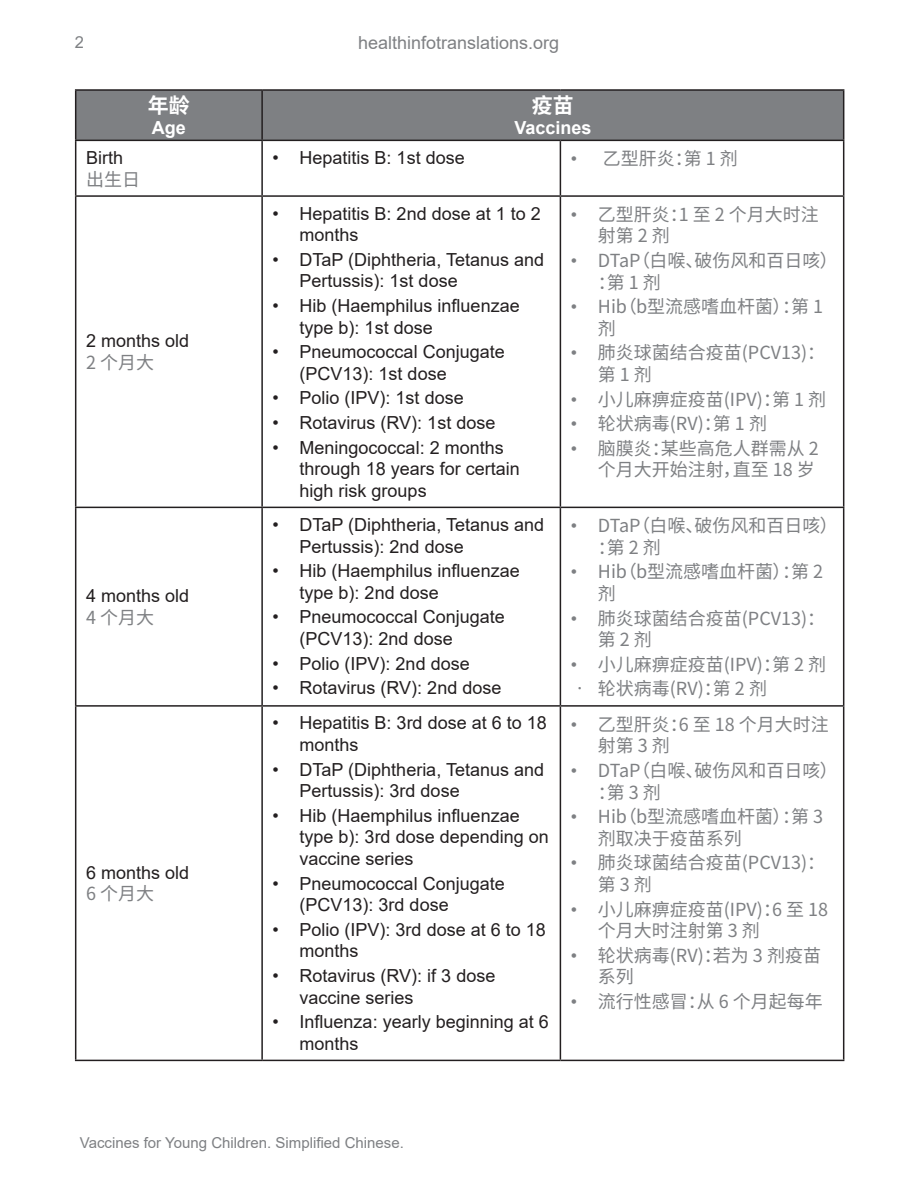
<style>
.page{position:relative;width:918px;height:1188px;background:#fff}
.page>*{position:absolute;margin:0;border:0;box-sizing:border-box;transform-origin:0 0}
.t1{font:700 21px "Noto Sans CJ Ksc";color:#fff}
.t2{font:18px/21.6px "Arial";color:#231f20}
.t3{font:18px/21.6px "Noto Sans CJ Ksc";color:#7e8083}
.t4{font:18px "Arial";color:#7e8083}
.t5{font:700 18px "Arial";color:#fff}
.t6{font:16.5px "Arial";color:#7e8083}
.t7{font:15px "Arial";color:#7e8083}
.s1{font-family:"Arial"}
</style>
<div class="page">
<div style="left:76px;top:91px;width:767px;height:49px;background:#7e8083"></div>
<hr style="left:75px;top:89px;width:187px;height:2px;background:#231f20">
<hr style="left:75px;top:91px;width:1px;height:49px;background:#231f20">
<hr style="left:262px;top:89px;width:298px;height:2px;background:#231f20">
<hr style="left:261px;top:91px;width:2px;height:49px;background:#231f20">
<hr style="left:560px;top:89px;width:284px;height:2px;background:#231f20">
<hr style="left:843px;top:91px;width:1px;height:49px;background:#231f20">
<hr style="left:75px;top:140px;width:187px;height:1px;background:#231f20">
<hr style="left:75px;top:141px;width:1px;height:54px;background:#231f20">
<hr style="left:262px;top:140px;width:298px;height:1px;background:#231f20">
<hr style="left:261px;top:141px;width:2px;height:54px;background:#231f20">
<hr style="left:560px;top:140px;width:284px;height:1px;background:#231f20">
<hr style="left:560px;top:141px;width:1px;height:54px;background:#231f20">
<hr style="left:843px;top:141px;width:1px;height:54px;background:#231f20">
<hr style="left:75px;top:195px;width:187px;height:2px;background:#231f20">
<hr style="left:75px;top:197px;width:1px;height:310px;background:#231f20">
<hr style="left:262px;top:195px;width:298px;height:2px;background:#231f20">
<hr style="left:261px;top:197px;width:2px;height:310px;background:#231f20">
<hr style="left:560px;top:195px;width:284px;height:2px;background:#231f20">
<hr style="left:560px;top:197px;width:1px;height:310px;background:#231f20">
<hr style="left:843px;top:197px;width:1px;height:310px;background:#231f20">
<hr style="left:75px;top:507px;width:187px;height:1px;background:#231f20">
<hr style="left:75px;top:508px;width:1px;height:197px;background:#231f20">
<hr style="left:262px;top:507px;width:298px;height:1px;background:#231f20">
<hr style="left:261px;top:508px;width:2px;height:197px;background:#231f20">
<hr style="left:560px;top:507px;width:284px;height:1px;background:#231f20">
<hr style="left:560px;top:508px;width:1px;height:197px;background:#231f20">
<hr style="left:843px;top:508px;width:1px;height:197px;background:#231f20">
<hr style="left:75px;top:705px;width:187px;height:2px;background:#231f20">
<hr style="left:75px;top:707px;width:1px;height:353px;background:#231f20">
<hr style="left:262px;top:705px;width:298px;height:2px;background:#231f20">
<hr style="left:261px;top:707px;width:2px;height:353px;background:#231f20">
<hr style="left:560px;top:705px;width:284px;height:2px;background:#231f20">
<hr style="left:560px;top:707px;width:1px;height:353px;background:#231f20">
<hr style="left:843px;top:707px;width:1px;height:353px;background:#231f20">
<hr style="left:75px;top:1060px;width:187px;height:1px;background:#231f20">
<hr style="left:262px;top:1060px;width:298px;height:1px;background:#231f20">
<hr style="left:560px;top:1060px;width:284px;height:1px;background:#231f20">
<p class="t6" style="left:75px;top:31px;width:11px">2</p>
<p class="t2" style="left:86px;top:147px;width:39px">Birth</p>
<p class="t3" style="left:86px;top:169px;width:55px">出生日</p>
<p class="t1" style="left:148px;top:93px;width:43px">年龄</p>
<p class="t5" style="left:152px;top:115px;width:36px">Age</p>
<p class="t2" style="left:86px;top:330px;width:105px">2 months old</p>
<p class="t3" style="left:86px;top:352px;width:70px">2 个月大</p>
<p class="t2" style="left:86px;top:585px;width:105px">4 months old</p>
<p class="t3" style="left:86px;top:607px;width:70px">4 个月大</p>
<p class="t2" style="left:86px;top:862px;width:105px">6 months old</p>
<p class="t3" style="left:86px;top:883px;width:70px">6 个月大</p>
<p class="t4" style="left:358px;top:30px;width:203px">healthinfotranslations.org</p>
<p class="t1" style="left:532px;top:93px;width:43px">疫苗</p>
<p class="t5" style="left:514px;top:115px;width:79px">Vaccines</p>
<p class="t2" style="left:273px;top:147px;width:194px">• Hepatitis B: 1st dose</p>
<p class="t3" style="left:571px;top:148px;width:169px"><span class="s1">•</span> 乙型肝炎：第 1 剂</p>
<p class="t2" style="left:300px;top:202px;width:243px;text-indent:-27px">• Hepatitis B: 2nd dose at 1 to 2 months</p>
<p class="t2" style="left:300px;top:249px;width:246px;text-indent:-27px">• DTaP (Diphtheria, Tetanus and<br>Pertussis): 1st dose</p>
<p class="t2" style="left:300px;top:295px;width:222px;text-indent:-27px">• Hib (Haemphilus influenzae type b): 1st dose</p>
<p class="t2" style="left:300px;top:341px;width:207px;text-indent:-27px">• Pneumococcal Conjugate (PCV13): 1st dose</p>
<p class="t2" style="left:273px;top:387px;width:193px">• Polio (IPV): 1st dose</p>
<p class="t2" style="left:273px;top:412px;width:224px">• Rotavirus (RV): 1st dose</p>
<p class="t2" style="left:300px;top:436px;width:222px;text-indent:-27px">• Meningococcal: 2 months through 18 years for certain high risk groups</p>
<p class="t2" style="left:300px;top:514px;width:246px;text-indent:-27px">• DTaP (Diphtheria, Tetanus and<br>Pertussis): 2nd dose</p>
<p class="t2" style="left:300px;top:560px;width:222px;text-indent:-27px">• Hib (Haemphilus influenzae type b): 2nd dose</p>
<p class="t2" style="left:300px;top:606px;width:207px;text-indent:-27px">• Pneumococcal Conjugate (PCV13): 2nd dose</p>
<p class="t2" style="left:273px;top:652px;width:199px">• Polio (IPV): 2nd dose</p>
<p class="t2" style="left:273px;top:677px;width:230px">• Rotavirus (RV): 2nd dose</p>
<p class="t2" style="left:300px;top:712px;width:249px;text-indent:-27px">• Hepatitis B: 3rd dose at 6 to 18 months</p>
<p class="t2" style="left:300px;top:758px;width:246px;text-indent:-27px">• DTaP (Diphtheria, Tetanus and<br>Pertussis): 3rd dose</p>
<p class="t2" style="left:300px;top:805px;width:251px;text-indent:-27px">• Hib (Haemphilus influenzae type b): 3rd dose depending on vaccine series</p>
<p class="t2" style="left:300px;top:872px;width:207px;text-indent:-27px">• Pneumococcal Conjugate (PCV13): 3rd dose</p>
<p class="t2" style="left:300px;top:919px;width:248px;text-indent:-27px">• Polio (IPV): 3rd dose at 6 to 18 months</p>
<p class="t2" style="left:300px;top:965px;width:197px;text-indent:-27px">• Rotavirus (RV): if 3 dose vaccine series</p>
<p class="t2" style="left:300px;top:1011px;width:251px;text-indent:-27px">• Influenza: yearly beginning at 6 months</p>
<p class="t3" style="left:598px;top:204px;width:223px;text-indent:-27px"><span class="s1">•</span> 乙型肝炎：1 至 2 个月大时注射第 2 剂</p>
<p class="t3" style="left:598px;top:250px;width:242px;text-indent:-27px"><span class="s1">•</span> DTaP（白喉、破伤风和百日咳）：第 1 剂</p>
<p class="t3" style="left:598px;top:296px;width:227px;text-indent:-27px"><span class="s1">•</span> Hib（b型流感嗜血杆菌）：第 1剂</p>
<p class="t3" style="left:598px;top:342px;width:229px;text-indent:-27px"><span class="s1">•</span> 肺炎球菌结合疫苗(PCV13)：第 1 剂</p>
<p class="t3" style="left:571px;top:389px;width:257px"><span class="s1">•</span> 小儿麻痹症疫苗(IPV)：第 1 剂</p>
<p class="t3" style="left:571px;top:413px;width:198px"><span class="s1">•</span> 轮状病毒(RV)：第 1 剂</p>
<p class="t3" style="left:571px;top:438px;width:250px;text-align:right"><span class="s1">•</span> 脑膜炎：某些高危人群需从 2个月大开始注射，直至 18 岁</p>
<p class="t3" style="left:598px;top:515px;width:242px;text-indent:-27px"><span class="s1">•</span> DTaP（白喉、破伤风和百日咳）：第 2 剂</p>
<p class="t3" style="left:598px;top:561px;width:227px;text-indent:-27px"><span class="s1">•</span> Hib（b型流感嗜血杆菌）：第 2剂</p>
<p class="t3" style="left:598px;top:608px;width:229px;text-indent:-27px"><span class="s1">•</span> 肺炎球菌结合疫苗(PCV13)：第 2 剂</p>
<p class="t3" style="left:571px;top:654px;width:257px"><span class="s1">•</span> 小儿麻痹症疫苗(IPV)：第 2 剂</p>
<p class="t3" style="left:571px;top:678px;width:198px">• 轮状病毒(RV)：第 2 剂</p>
<p class="t3" style="left:598px;top:714px;width:233px;text-indent:-27px"><span class="s1">•</span> 乙型肝炎：6 至 18 个月大时注射第 3 剂</p>
<p class="t3" style="left:598px;top:760px;width:242px;text-indent:-27px"><span class="s1">•</span> DTaP（白喉、破伤风和百日咳）：第 3 剂</p>
<p class="t3" style="left:598px;top:806px;width:227px;text-indent:-27px"><span class="s1">•</span> Hib（b型流感嗜血杆菌）：第 3剂取决于疫苗系列</p>
<p class="t3" style="left:598px;top:852px;width:229px;text-indent:-27px"><span class="s1">•</span> 肺炎球菌结合疫苗(PCV13)：第 3 剂</p>
<p class="t3" style="left:598px;top:899px;width:232px;text-indent:-27px"><span class="s1">•</span> 小儿麻痹症疫苗(IPV)：6 至 18个月大时注射第 3 剂</p>
<p class="t3" style="left:598px;top:945px;width:225px;text-indent:-27px"><span class="s1">•</span> 轮状病毒(RV)：若为 3 剂疫苗系列</p>
<p class="t3" style="left:571px;top:991px;width:254px"><span class="s1">•</span> 流行性感冒：从 6 个月起每年</p>
<p class="t7" style="left:80px;top:1133px;width:326px">Vaccines for Young Children. Simplified Chinese.</p>
</div>
